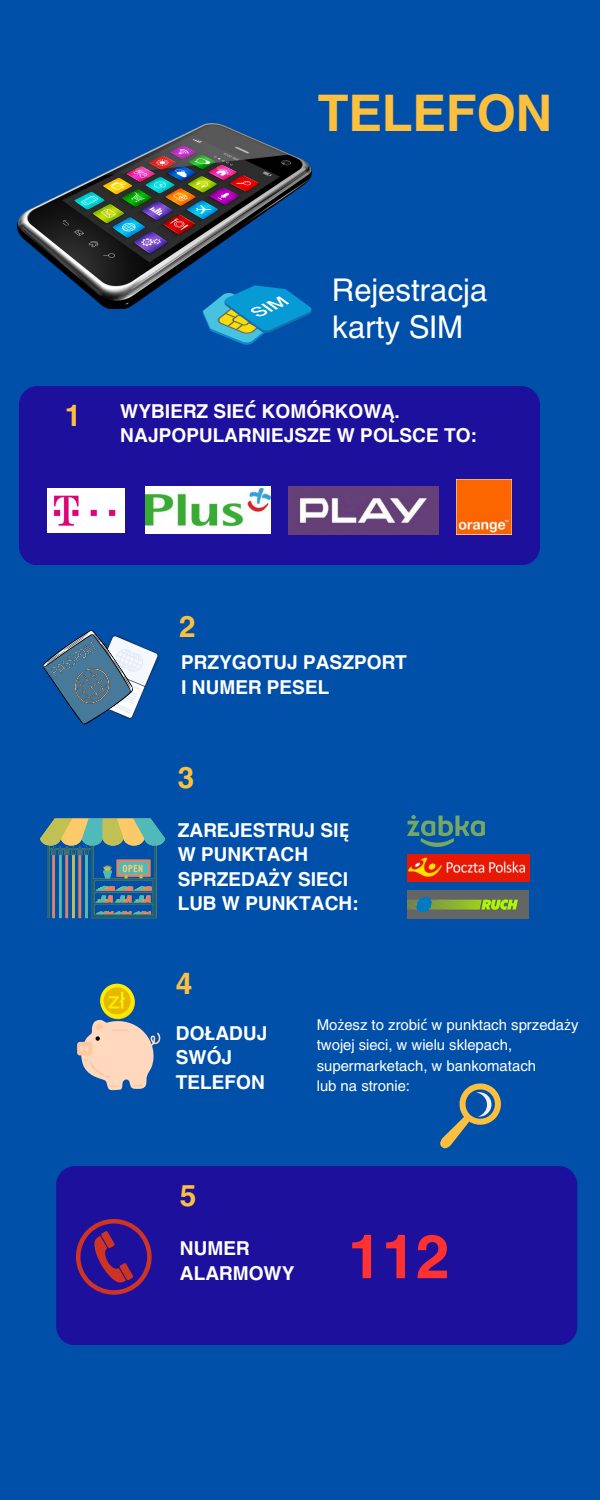
<style>
.page{position:relative;width:600px;height:1500px;background:#0050aa}
.page>*{position:absolute;margin:0;border:0;box-sizing:border-box;transform-origin:0 0}
.t1{font:700 60.4px "Helios";color:#ff3131}
.t2{font:700 50px "Helios";color:#fcc03e}
.t3{font:31px/36.8px "Helios";color:#fff}
.t4{font:700 29.5px "Helios";color:#fcc03e}
.t5{font:700 19px/24.5px "Helios";color:#fff}
.t6{font:14.8px/20.6px "Helios";color:#fff}
.s1{font-family:"Noto Sans"}
</style>
<div class="page">
<div style="left:19px;top:386px;width:521px;height:178px;background:#1c109d"></div>
<svg style="left:440px;top:1083px;width:61px;height:66px"></svg>
<img style="left:47px;top:488px;width:77px;height:45px">
<img style="left:146px;top:487px;width:124px;height:46px">
<img style="left:289px;top:487px;width:149px;height:48px">
<img style="left:456px;top:479px;width:55px;height:55px">
<svg style="left:40px;top:818px;width:125px;height:100px"></svg>
<img style="left:408px;top:890px;width:121px;height:28px">
<img style="left:408px;top:815px;width:76px;height:31px">
<img style="left:408px;top:855px;width:121px;height:27px">
<div style="left:56px;top:1166px;width:521px;height:178px;background:#1c109d"></div>
<svg style="left:76px;top:1219px;width:76px;height:76px;background:#511a78"></svg>
<img style="left:18px;top:123px;width:294px;height:186px">
<div style="left:77px;top:1042px;width:15px;height:13px;background:#ffc69f;border-radius:3px"></div>
<div style="left:101px;top:985px;width:34px;height:34px;background:#bfc42a;border-radius:50%"></div>
<div style="left:100px;top:984px;width:34px;height:34px;background:#ffec00;border-radius:50%"></div>
<div style="left:104px;top:987px;width:27px;height:27px;background:#e5b900;border-radius:50%"></div>
<svg style="left:80px;top:991px;width:80px;height:99px"></svg>
<svg style="left:203px;top:285px;width:109px;height:60px"></svg>
<img style="left:137px;top:644px;width:22px;height:62px">
<svg style="left:42px;top:630px;width:95px;height:95px"></svg>
<h2 class="t2" style="left:318px;top:81px;width:236px">TELEFON</h2>
<h3 class="t4" style="left:65px;top:396px;width:18px">1</h3>
<h3 class="t3" style="left:332px;top:271px;width:157px">Rejestracja karty SIM</h3>
<p class="t5" style="left:120px;top:399px;width:358px">WYBIERZ SIE<span class="s1">Ć</span> KOMÓRKOW<span class="s1">Ą</span>.<br>NAJPOPULARNIEJSZE W POLSCE TO:</p>
<h3 class="t4" style="left:179px;top:608px;width:18px">2</h3>
<p class="t5" style="left:181px;top:650px;width:227px">PRZYGOTUJ PASZPORT<br>I NUMER PESEL</p>
<h3 class="t4" style="left:178px;top:758px;width:18px">3</h3>
<p class="t5" style="left:178px;top:817px;width:182px">ZAREJESTRUJ SI<span class="s1">Ę<br></span>W PUNKTACH<br>SPRZEDA<span class="s1">Ż</span>Y SIECI<br>LUB W PUNKTACH:</p>
<h3 class="t4" style="left:176px;top:965px;width:18px">4</h3>
<p class="t5" style="left:176px;top:1020px;width:93px">DO<span class="s1">Ł</span>ADUJ<br>SWÓJ<br>TELEFON</p>
<p class="t6" style="left:317px;top:1014px;width:263px">Mo<span class="s1">ż</span>esz to zrobi<span class="s1">ć</span> w punktach sprzeda<span class="s1">ż</span>y twojej sieci, w wielu sklepach, supermarketach, w bankomatach<br>lub na stronie:</p>
<h3 class="t4" style="left:180px;top:1177px;width:18px">5</h3>
<p class="t5" style="left:180px;top:1236px;width:116px">NUMER<br>ALARMOWY</p>
<h1 class="t1" style="left:348px;top:1218px;width:103px">112</h1>
</div>
